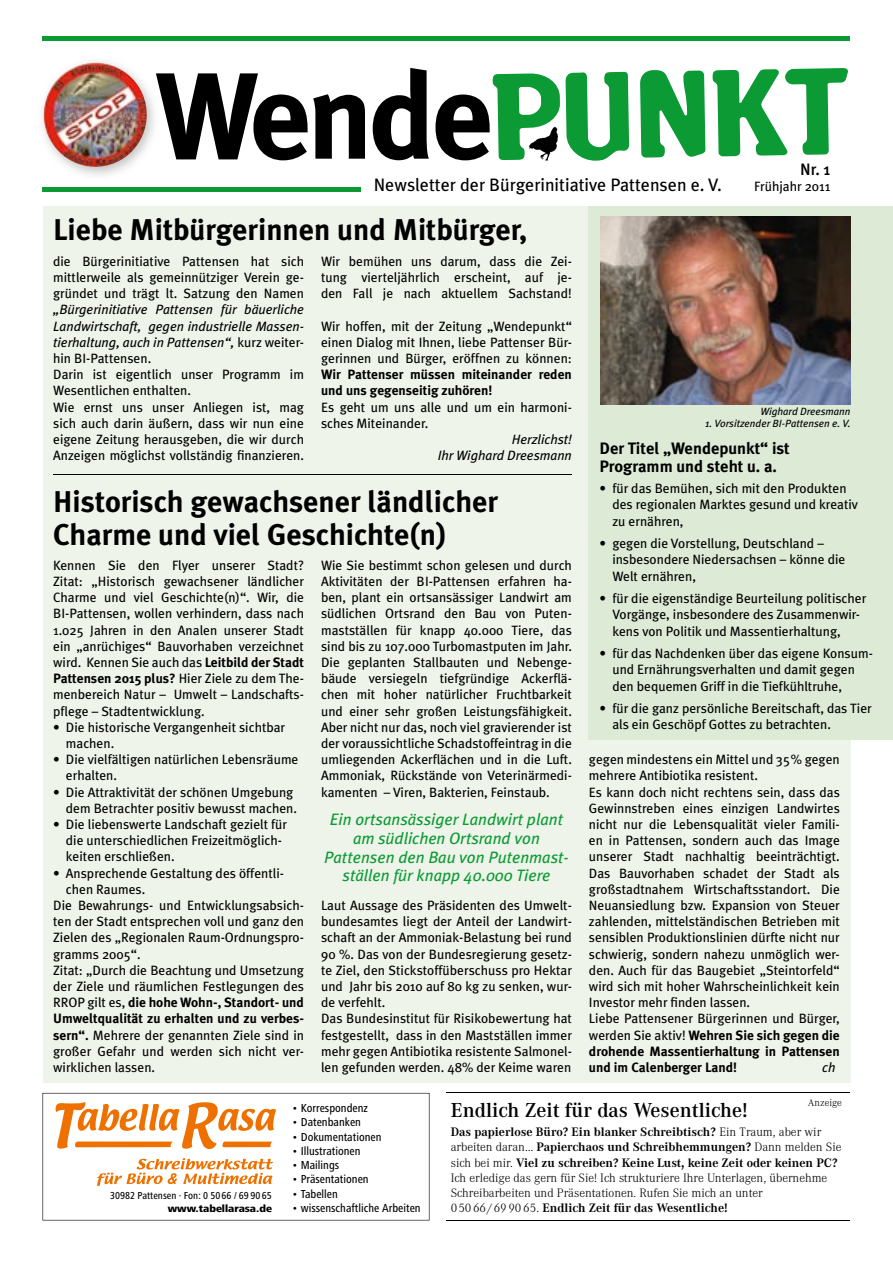
<style>
.page{position:relative;width:893px;height:1263px;background:#fff}
.page>*{position:absolute;margin:0;border:0;box-sizing:border-box;transform-origin:0 0}
.t1{font:700 122.7px "Meta Plus";letter-spacing:-.04em;color:#000}
.t2{font:115.95px "Amoebia Drop";color:#0b9a33}
.t3{font:700 30px/33px "Meta Plus";color:#000}
.t4{font:600 21px "Corporate A";color:#000}
.t5{font:18px "Meta Plus";color:#000}
.t6{font:italic 16.5px/18.8px "Meta Plus";color:#0b9a33;text-align:center}
.t7{font:700 16.5px/18px "Meta Plus";color:#000}
.t8{font:500 16.5px "Meta Plus";color:#000}
.t9{font:13.5px/16.2px "Meta Plus";color:#000}
.t10{font:700 13.5px/16.2px "Meta Plus";color:#000}
.t11{font:italic 13.5px/16.2px "Meta Plus";color:#000;text-align:right}
.t12{font:300 12.75px/15.3px "Corporate A";color:#000}
.t13{font:500 condensed 12px "Frutiger Next LT";color:#000}
.t14{font:italic 10.5px "Meta Plus";color:#000}
.t15{font:500 condensed 10.5px "Frutiger Next LT";color:#000}
.t16{font:800 10.5px "Frutiger Next LT";color:#000}
.t17{font:300 10.5px "Corporate A";color:#000}
.s1{font-style:italic}
.s2{font-weight:700}
.s3{font-weight:400}
</style>
<div class="page">
<div style="left:43px;top:206px;width:807px;height:876px;background:#eef4ea"></div>
<div style="left:589px;top:206px;width:304px;height:534px;background:#dcead6"></div>
<img style="left:600px;top:217px;width:250px;height:188px">
<hr style="left:43px;top:187px;width:318px;height:4px;background:#0b9a33">
<div style="left:43px;top:36px;width:807px;height:5px;background:#0b9a33"></div>
<img style="left:42px;top:61px;width:112px;height:115px">
<img style="left:44px;top:62px;width:103px;height:105px">
<img style="left:528px;top:126px;width:30px;height:35px">
<hr style="left:53px;top:474px;width:519px;height:1px;background:#000">
<svg style="left:43px;top:1093px;width:386px;height:127px"></svg>
<svg style="left:56px;top:1102px;width:220px;height:47px"></svg>
<svg style="left:97px;top:1158px;width:176px;height:28px"></svg>
<hr style="left:446px;top:1220px;width:404px;height:1px;background:#000">
<hr style="left:446px;top:1092px;width:404px;height:1px;background:#000">
<h1 class="t1" style="left:155px;top:45px;width:341px">Wende</h1>
<h2 class="t2" style="left:489px;top:56px;width:359px;rotate:-1deg">PUNKT</h2>
<p class="t9" style="left:754px;top:178px;width:77px">Frühjahr 2011</p>
<p class="t8" style="left:800px;top:160px;width:32px">Nr. 1</p>
<h3 class="t5" style="left:374px;top:175px;width:350px">Newsletter der Bürgerinitiative Pattensen e. V.</h3>
<h3 class="t3" style="left:53px;top:213px;width:475px">Liebe Mitbürgerinnen und Mitbürger,</h3>
<p class="t9" style="left:53px;top:253px;width:252px;text-align:justify">die Bürgerinitiative Pattensen hat sich mittlerweile als gemeinnütziger Verein ge&shy;gründet und trägt lt. Satzung den Namen</p>
<p class="t9" style="left:53px;top:301px;width:252px"><span class="s1">„Bürgerinitiative Pattensen für bäuerliche Landwirtschaft, gegen industrielle Massen&shy;tierhaltung, auch in Pattensen“,</span> kurz weiter&shy;hin BI-Pattensen.<br>Darin ist eigentlich unser Programm im Wesentlichen enthalten.<br>Wie ernst uns unser Anliegen ist, mag sich auch darin äußern, dass wir nun eine eigene Zeitung herausgeben, die wir durch Anzeigen möglichst vollständig finanzieren.</p>
<p class="t9" style="left:321px;top:253px;width:252px;text-align:justify">Wir bemühen uns darum, dass die Zei&shy;tung vierteljährlich erscheint, auf je&shy;den Fall je nach aktuellem Sachstand!</p>
<p class="t9" style="left:321px;top:318px;width:252px;text-align:justify">Wir hoffen, mit der Zeitung „Wendepunkt“ einen Dialog mit Ihnen, liebe Pattenser Bür&shy;gerinnen und Bürger, eröffnen zu können:</p>
<p class="t10" style="left:321px;top:366px;width:252px">Wir Pattenser müssen miteinander reden und uns gegenseitig zuhören!</p>
<p class="t9" style="left:321px;top:399px;width:252px">Es geht um uns alle und um ein harmoni&shy;sches Miteinander.</p>
<p class="t11" style="left:438px;top:431px;width:136px">Herzlichst!<br>Ihr Wighard Dreesmann</p>
<h3 class="t3" style="left:53px;top:485px;width:446px">Historisch gewachsener ländlicher<br>Charme und viel Geschichte(n)</h3>
<p class="t9" style="left:53px;top:557px;width:252px;text-align:justify">Kennen Sie den Flyer unserer Stadt?<br>Zitat: „Historisch gewachsener ländlicher Charme und viel Geschichte(n)“. Wir, die BI-Pattensen, wollen verhindern, dass nach 1.025 Jahren in den Analen unserer Stadt ein „anrüchiges“ Bauvorhaben verzeichnet wird. Kennen Sie auch das <span class="s2">Leitbild der Stadt Pattensen 2015 plus?</span> Hier Ziele zu dem The&shy;menbereich Natur – Umwelt – Landschafts&shy;pflege – Stadtentwicklung.</p>
<p class="t9" style="left:66px;top:719px;width:221px;text-indent:-13px">• Die historische Vergangenheit sichtbar machen.</p>
<p class="t9" style="left:66px;top:751px;width:234px;text-indent:-13px">• Die vielfältigen natürlichen Lebensräume erhalten.</p>
<p class="t9" style="left:53px;top:784px;width:245px;text-align:right">• Die Attraktivität der schönen Umgebung dem Betrachter positiv bewusst machen.</p>
<p class="t9" style="left:66px;top:816px;width:223px;text-indent:-13px">• Die liebenswerte Landschaft gezielt für die unterschiedlichen Freizeitmöglich&shy;keiten erschließen.</p>
<p class="t9" style="left:53px;top:865px;width:232px">• Ansprechende Gestaltung des öffentli-</p>
<p class="t9" style="left:66px;top:881px;width:81px">chen Raumes.</p>
<p class="t9" style="left:53px;top:897px;width:252px">Die Bewahrungs- und Entwicklungsabsich-</p>
<p class="t9" style="left:53px;top:913px;width:252px">ten der Stadt entsprechen voll und ganz den</p>
<p class="t9" style="left:53px;top:929px;width:252px">Zielen des „Regionalen Raum-Ordnungspro-</p>
<p class="t9" style="left:53px;top:946px;width:89px">gramms 2005“.</p>
<p class="t9" style="left:53px;top:962px;width:252px">Zitat: „Durch die Beachtung und Umsetzung</p>
<p class="t9" style="left:53px;top:978px;width:252px">der Ziele und räumlichen Festlegungen des</p>
<p class="t10" style="left:53px;top:994px;width:252px"><span class="s3">RROP gilt es,</span> die hohe Wohn-, Standort- und</p>
<p class="t10" style="left:53px;top:1011px;width:252px">Umweltqualität zu erhalten und zu verbes-</p>
<p class="t9" style="left:53px;top:1027px;width:252px"><span class="s2">sern“.</span> Mehrere der genannten Ziele sind in</p>
<p class="t9" style="left:53px;top:1043px;width:252px">großer Gefahr und werden sich nicht ver-</p>
<p class="t9" style="left:53px;top:1059px;width:103px">wirklichen lassen.</p>
<p class="t9" style="left:321px;top:557px;width:252px;text-align:justify">Wie Sie bestimmt schon gelesen und durch Aktivitäten der BI-Pattensen erfahren ha&shy;ben, plant ein ortsansässiger Landwirt am südlichen Ortsrand den Bau von Puten&shy;mastställen für knapp 40.000 Tiere, das sind bis zu 107.000 Turbomastputen im Jahr.<br>Die geplanten Stallbauten und Nebenge&shy;bäude versiegeln tiefgründige Ackerflä&shy;chen mit hoher natürlicher Fruchtbarkeit und einer sehr großen Leistungsfähigkeit.<br>Aber nicht nur das, noch viel gravierender ist der voraussichtliche Schadstoffeintrag in die umliegenden Ackerflächen und in die Luft.<br>Ammoniak, Rückstände von Veterinärmedi&shy;kamenten – Viren, Bakterien, Feinstaub.</p>
<p class="t6" style="left:324px;top:810px;width:246px">Ein ortsansässiger Landwirt plant am südlichen Ortsrand von<br>Pattensen den Bau von Putenmast&shy;ställen für knapp 40.000 Tiere</p>
<p class="t9" style="left:321px;top:897px;width:252px">Laut Aussage des Präsidenten des Umwelt&shy;bundesamtes liegt der Anteil der Landwirt&shy;schaft an der Ammoniak-Belastung bei rund 90 %. Das von der Bundesregierung gesetz&shy;te Ziel, den Stickstoffüberschuss pro Hektar und Jahr bis 2010 auf 80 kg zu senken, wur&shy;de verfehlt.<br>Das Bundesinstitut für Risikobewertung hat festgestellt, dass in den Mastställen immer mehr gegen Antibiotika resistente Salmonel&shy;len gefunden werden. 48% der Keime waren</p>
<p class="t14" style="left:760px;top:406px;width:92px">Wighard Dreesmann</p>
<p class="t14" style="left:705px;top:418px;width:147px">1. Vorsitzender BI-Pattensen e. V.</p>
<p class="t7" style="left:600px;top:439px;width:192px">Der Titel „Wendepunkt“ ist<br>Programm und steht u. a.</p>
<p class="t9" style="left:612px;top:480px;width:247px;text-indent:-13px">• für das Bemühen, sich mit den Produkten des regionalen Marktes gesund und kreativ zu ernähren,</p>
<p class="t9" style="left:612px;top:535px;width:235px;text-indent:-13px">• gegen die Vorstellung, Deutschland – insbesondere Niedersachsen – könne die<br>Welt ernähren,</p>
<p class="t9" style="left:612px;top:590px;width:256px;text-indent:-13px">• für die eigenständige Beurteilung politischer<br>Vorgänge, insbesondere des Zusammenwir&shy;kens von Politik und Massentierhaltung,</p>
<p class="t9" style="left:612px;top:645px;width:262px;text-indent:-13px">• für das Nachdenken über das eigene Konsum&shy;und Ernährungsverhalten und damit gegen den bequemen Griff in die Tiefkühltruhe,</p>
<p class="t9" style="left:612px;top:700px;width:261px;text-indent:-13px">• für die ganz persönliche Bereitschaft, das Tier als ein Geschöpf Gottes zu betrachten.</p>
<p class="t9" style="left:589px;top:751px;width:252px">gegen mindestens ein Mittel und 35% gegen mehrere Antibiotika resistent.<br>Es kann doch nicht rechtens sein, dass das Gewinnstreben eines einzigen Landwirtes nicht nur die Lebensqualität vieler Famili&shy;en in Pattensen, sondern auch das Image unserer Stadt nachhaltig beeinträchtigt.<br>Das Bauvorhaben schadet der Stadt als großstadtnahem Wirtschaftsstandort. Die Neuansiedlung bzw. Expansion von Steuer zahlenden, mittelständischen Betrieben mit sensiblen Produktionslinien dürfte nicht nur schwierig, sondern nahezu unmöglich wer&shy;den. Auch für das Baugebiet „Steintorfeld“ wird sich mit hoher Wahrscheinlichkeit kein Investor mehr finden lassen.<br>Liebe Pattensener Bürgerinnen und Bürger, werden Sie aktiv! <span class="s2">Wehren Sie sich gegen die drohende Massentierhaltung in Pattensen und im Calenberger Land!</span></p>
<p class="t11" style="left:822px;top:1059px;width:15px">ch</p>
<p class="t15" style="left:110px;top:1190px;width:163px">30982 Pattensen · Fon: 0 5066 / 69 90 65</p>
<p class="t16" style="left:168px;top:1202px;width:106px">www.tabellarasa.de</p>
<p class="t13" style="left:292px;top:1101px;width:77px">• Korrespondenz</p>
<p class="t13" style="left:292px;top:1116px;width:70px">• Datenbanken</p>
<p class="t13" style="left:292px;top:1130px;width:91px">• Dokumentationen</p>
<p class="t13" style="left:292px;top:1144px;width:70px">• Illustrationen</p>
<p class="t13" style="left:292px;top:1158px;width:49px">• Mailings</p>
<p class="t13" style="left:292px;top:1173px;width:78px">• Präsentationen</p>
<p class="t13" style="left:292px;top:1187px;width:47px">• Tabellen</p>
<p class="t13" style="left:292px;top:1201px;width:130px">• wissenschaftliche Arbeiten</p>
<h3 class="t4" style="left:451px;top:1098px;width:299px">Endlich Zeit für das Wesentliche!</h3>
<p class="t17" style="left:808px;top:1097px;width:36px">Anzeige</p>
<p class="t12" style="left:451px;top:1124px;width:392px"><span class="s2">Das papierlose Büro? Ein blanker Schreibtisch?</span> Ein Traum, aber wir arbeiten daran… <span class="s2">Papierchaos und Schreibhemmungen?</span> Dann melden Sie sich bei mir. <span class="s2">Viel zu schreiben? Keine Lust, keine Zeit oder keinen PC?<br></span>Ich erledige das gern für Sie! Ich strukturiere Ihre Unterlagen, übernehme Schreibarbeiten und Präsentationen. Rufen Sie mich an unter<br>05066/6990 65. <span class="s2">Endlich Zeit für das Wesentliche!</span></p>
</div>
